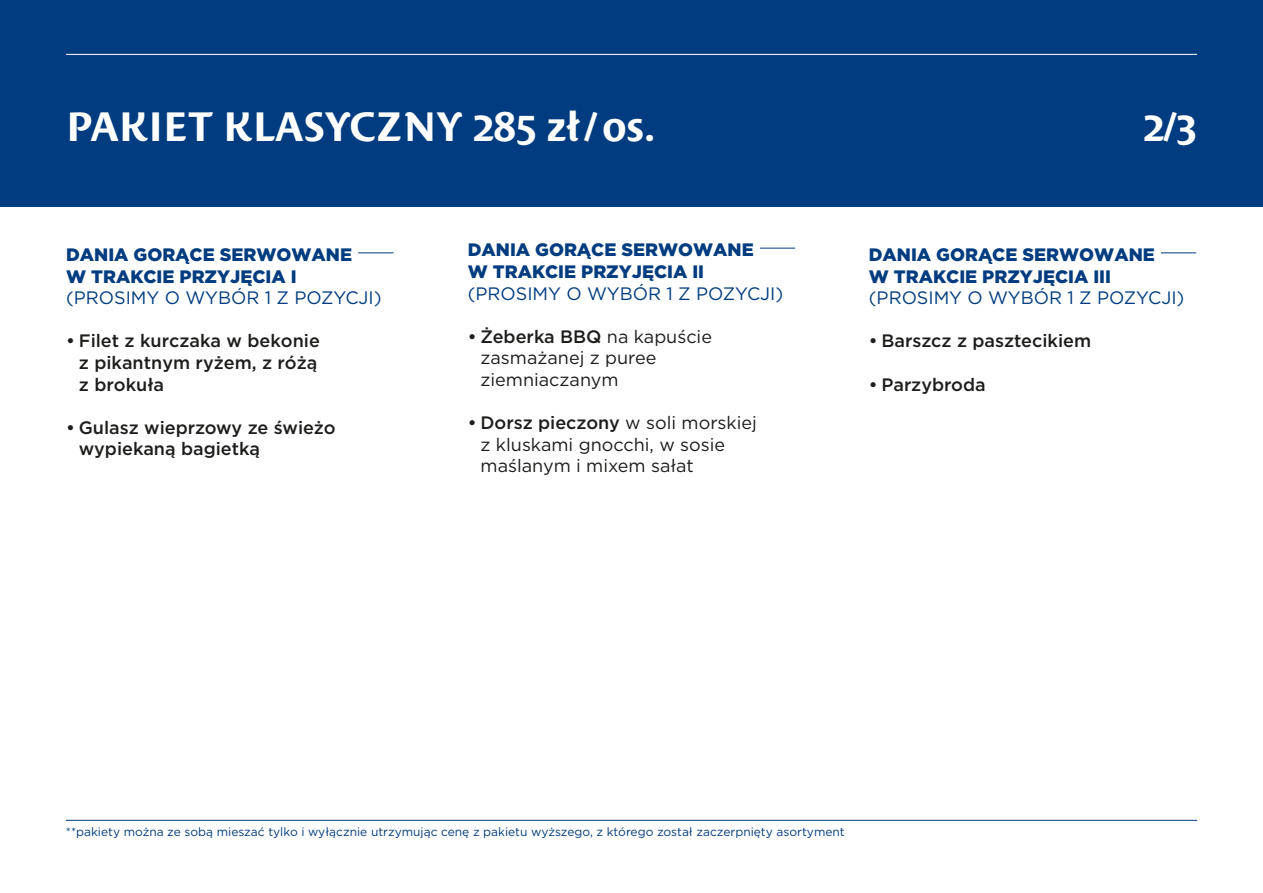
<style>
.page{position:relative;width:1263px;height:893px;background:#fff}
.page>*{position:absolute;margin:0;border:0;box-sizing:border-box;transform-origin:0 0}
.t1{font:700 40.5px "Costa Std";color:#fff}
.t2{font:500 18px/21.6px "Gotham";color:#1d1d1b}
.t3{font:18px/21.6px "Gotham";color:#1d1d1b}
.t4{font:900 18px/21.6px "Gotham";color:#003c7f}
.t5{font:18px "Gotham";color:#003c7f}
.t6{font:12px "Gotham";color:#003c7f}
.s1{font-weight:500}
</style>
<div class="page">
<hr style="left:66px;top:820px;width:1131px;height:1px;background:#003c7f">
<div style="left:0;top:0;width:1263px;height:207px;background:#003c7f"></div>
<hr style="left:66px;top:54px;width:1131px;height:1px;background:#fff">
<hr style="left:1161px;top:252px;width:35px;height:1px;background:#003c7f">
<hr style="left:760px;top:248px;width:35px;height:1px;background:#003c7f">
<hr style="left:358px;top:252px;width:36px;height:1px;background:#003c7f">
<h1 class="t1" style="left:66px;top:103px;width:590px">PAKIET KLASYCZNY 285 zł/os.</h1>
<p class="t4" style="left:66px;top:244px;width:287px">DANIA GORĄCE SERWOWANE<br>W TRAKCIE PRZYJĘCIA I</p>
<p class="t5" style="left:66px;top:286px;width:317px">(PROSIMY O WYBÓR 1 Z POZYCJI)</p>
<p class="t2" style="left:79px;top:330px;width:243px;text-indent:-13px">• Filet z kurczaka w bekonie z pikantnym ryżem, z różą z brokuła</p>
<p class="t2" style="left:79px;top:416px;width:258px;text-indent:-13px">• Gulasz wieprzowy ze świeżo wypiekaną bagietką</p>
<p class="t4" style="left:468px;top:239px;width:287px">DANIA GORĄCE SERWOWANE<br>W TRAKCIE PRZYJĘCIA II</p>
<p class="t5" style="left:468px;top:282px;width:317px">(PROSIMY O WYBÓR 1 Z POZYCJI)</p>
<p class="t3" style="left:480px;top:325px;width:233px;text-indent:-13px"><span class="s1">• Żeberka BBQ</span> na kapuście zasmażanej z puree ziemniaczanym</p>
<p class="t3" style="left:480px;top:412px;width:278px;text-indent:-13px"><span class="s1">• Dorsz pieczony</span> w soli morskiej z kluskami gnocchi, w sosie maślanym i mixem sałat</p>
<h1 class="t1" style="left:1143px;top:103px;width:55px">2/3</h1>
<p class="t4" style="left:869px;top:244px;width:287px">DANIA GORĄCE SERWOWANE<br>W TRAKCIE PRZYJĘCIA III</p>
<p class="t5" style="left:869px;top:286px;width:317px">(PROSIMY O WYBÓR 1 Z POZYCJI)</p>
<p class="t2" style="left:869px;top:330px;width:224px">• Barszcz z pasztecikiem</p>
<p class="t2" style="left:869px;top:373px;width:118px">• Parzybroda</p>
<p class="t6" style="left:66px;top:824px;width:780px">**pakiety można ze sobą mieszać tylko i wyłącznie utrzymując cenę z pakietu wyższego, z którego został zaczerpnięty asortyment</p>
</div>
